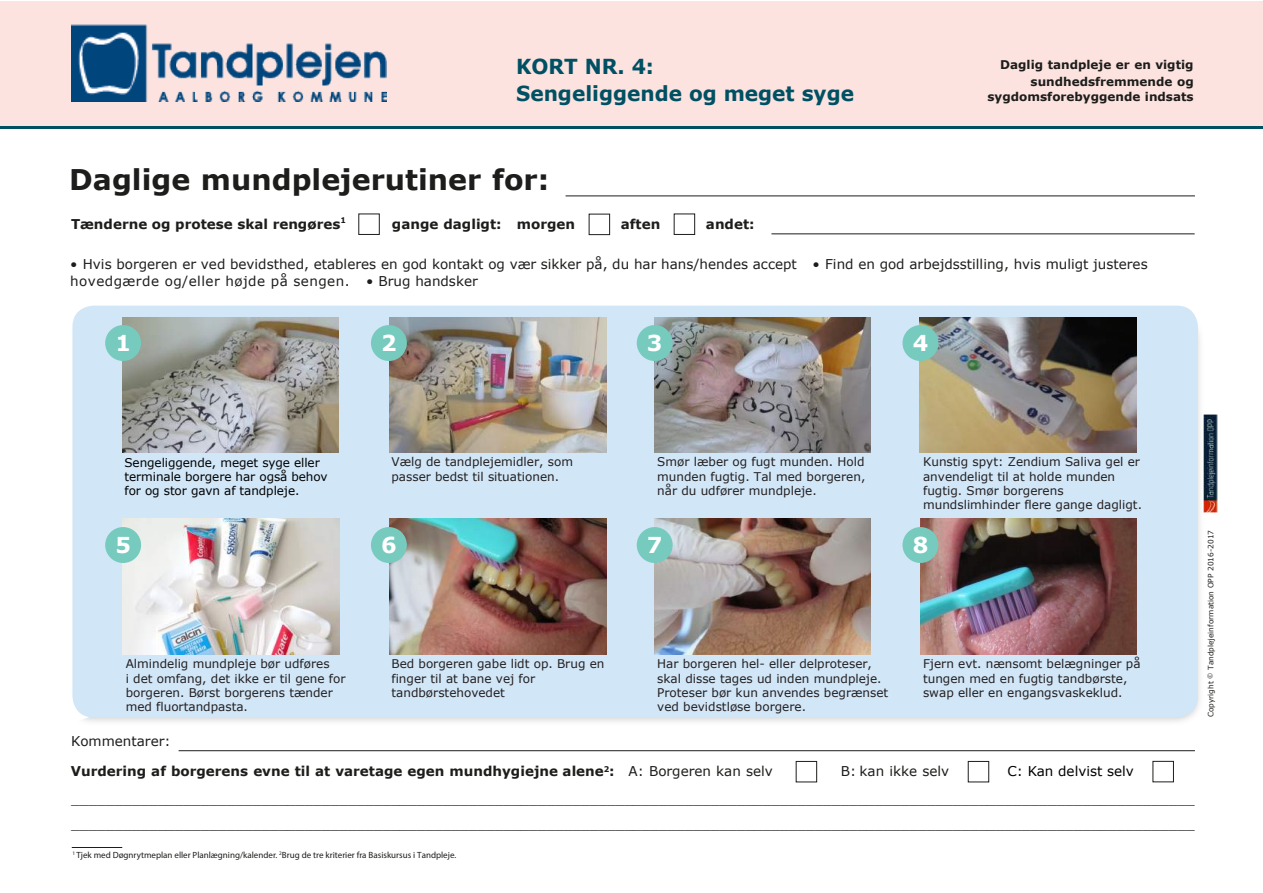
<style>
.page{position:relative;width:1263px;height:893px;background:#fff}
.page>*{position:absolute;margin:0;border:0;box-sizing:border-box;transform-origin:0 0}
.t1{font:700 28.5px "Verdana";color:#1d1d1b}
.t2{font:700 21.9px "Verdana";color:#fff}
.t3{font:700 20.7px/27px "Verdana";color:#005063}
.t4{font:13.5px/25px "Verdana";color:#1d1d1b}
.t5{font:700 13.5px "Verdana";color:#1d1d1b}
.t6{font:13.5px "Verdana";color:#000}
.t7{font:12px/14.4px "Verdana";color:#231f20}
.t8{font:12px/14.4px "Verdana";letter-spacing:-.005em;color:#000}
.t9{font:700 12px/17.5px "Verdana";color:#1d1d1b;text-align:right}
.t10{font:9px "Myriad Pro";color:#1d1d1b}
.t11{font:7.35px "Verdana";color:#1d1d1b}
</style>
<div class="page">
<div style="left:0;top:1px;width:1263px;height:125px;background:#fce3e0"></div>
<hr style="left:0;top:126px;width:1263px;height:3px;background:#005063">
<hr style="left:566px;top:196px;width:629px;height:1px;background:#1d1d1b">
<hr style="left:771px;top:233px;width:424px;height:1px;background:#1d1d1b">
<hr style="left:179px;top:750px;width:1016px;height:1px;background:#1d1d1b">
<div style="left:358px;top:214px;width:22px;height:21px;border:1px solid #1d1d1b"></div>
<div style="left:589px;top:214px;width:21px;height:21px;border:1px solid #1d1d1b"></div>
<div style="left:674px;top:214px;width:21px;height:21px;border:1px solid #1d1d1b"></div>
<hr style="left:72px;top:847px;width:50px;height:1px;background:#1d1d1b">
<img style="left:1204px;top:415px;width:14px;height:98px">
<div style="left:72px;top:306px;width:1126px;height:411px;background:#d1e6f7;border-radius:21px"></div>
<img style="left:122px;top:317px;width:217px;height:136px">
<div style="left:105px;top:325px;width:36px;height:36px;background:#76cabe;border-radius:50%"></div>
<img style="left:654px;top:317px;width:217px;height:136px">
<img style="left:920px;top:317px;width:216px;height:135px">
<div style="left:637px;top:325px;width:36px;height:36px;background:#76cabe;border-radius:50%"></div>
<div style="left:902px;top:325px;width:36px;height:36px;background:#76cabe;border-radius:50%"></div>
<img style="left:123px;top:519px;width:216px;height:135px">
<div style="left:105px;top:527px;width:36px;height:36px;background:#76cabe;border-radius:50%"></div>
<img style="left:390px;top:519px;width:216px;height:135px">
<div style="left:371px;top:527px;width:36px;height:36px;background:#76cabe;border-radius:50%"></div>
<img style="left:654px;top:519px;width:217px;height:135px">
<div style="left:637px;top:527px;width:36px;height:36px;background:#76cabe;border-radius:50%"></div>
<img style="left:920px;top:519px;width:216px;height:135px">
<div style="left:902px;top:527px;width:36px;height:36px;background:#76cabe;border-radius:50%"></div>
<img style="left:390px;top:317px;width:216px;height:135px">
<div style="left:371px;top:325px;width:36px;height:36px;background:#76cabe;border-radius:50%"></div>
<img style="left:71px;top:25px;width:316px;height:76px">
<div style="left:968px;top:761px;width:21px;height:21px;border:1px solid #1d1d1b"></div>
<div style="left:1152px;top:761px;width:22px;height:21px;border:1px solid #1d1d1b"></div>
<div style="left:796px;top:761px;width:21px;height:21px;border:1px solid #1d1d1b"></div>
<h3 class="t3" style="left:516px;top:53px;width:339px">KORT NR. 4:<br>Sengeliggende og meget syge</h3>
<h1 class="t1" style="left:69px;top:159px;width:481px">Daglige mundplejerutiner for:</h1>
<p class="t5" style="left:71px;top:215px;width:276px">Tænderne og protese skal rengøres<sup>1</sup></p>
<p class="t5" style="left:392px;top:215px;width:185px">gange dagligt: morgen</p>
<p class="t5" style="left:621px;top:215px;width:41px">aften</p>
<p class="t5" style="left:706px;top:215px;width:50px">andet:</p>
<p class="t9" style="left:1000px;top:55px;width:195px">Daglig tandpleje er en vigtig sundhedsfremmende og</p>
<p class="t9" style="left:987px;top:88px;width:208px">sygdomsforebyggende indsats</p>
<p class="t4" style="left:70px;top:256px;width:1079px;line-height:16.2px">• Hvis borgeren er ved bevidsthed, etableres en god kontakt og vær sikker på, du har hans/hendes accept • Find en god arbejdsstilling, hvis muligt justeres hovedgærde og/eller højde på sengen. • Brug handsker</p>
<h2 class="t2" style="left:115px;top:327px;width:17px">1</h2>
<h2 class="t2" style="left:647px;top:327px;width:17px">3</h2>
<h2 class="t2" style="left:913px;top:327px;width:17px">4</h2>
<h2 class="t2" style="left:381px;top:327px;width:17px">2</h2>
<p class="t8" style="left:124px;top:455px;width:205px">Sengeliggende, meget syge eller terminale borgere har også behov for og stor gavn af tandpleje.</p>
<p class="t7" style="left:657px;top:455px;width:210px;text-align:justify">Smør læber og fugt munden. Hold munden fugtig. Tal med borgeren, når du udfører mundpleje.</p>
<p class="t7" style="left:391px;top:455px;width:183px">Vælg de tandplejemidler, som passer bedst til situationen.</p>
<p class="t7" style="left:923px;top:455px;width:220px">Kunstig spyt: Zendium Saliva gel er anvendeligt til at holde munden fugtig. Smør borgerens mundslimhinder flere gange dagligt.</p>
<h2 class="t2" style="left:115px;top:529px;width:17px">5</h2>
<h2 class="t2" style="left:381px;top:529px;width:17px">6</h2>
<h2 class="t2" style="left:647px;top:529px;width:17px">7</h2>
<h2 class="t2" style="left:913px;top:529px;width:17px">8</h2>
<p class="t7" style="left:126px;top:656px;width:221px">Almindelig mundpleje bør udføres<br>i det omfang, det ikke er til gene for borgeren. Børst borgerens tænder med fluortandpasta.</p>
<p class="t7" style="left:391px;top:656px;width:214px">Bed borgeren gabe lidt op. Brug en finger til at bane vej for tandbørstehovedet</p>
<p class="t7" style="left:657px;top:656px;width:233px">Har borgeren hel- eller delproteser, skal disse tages ud inden mundpleje.<br>Proteser bør kun anvendes begrænset ved bevidstløse borgere.</p>
<p class="t7" style="left:923px;top:656px;width:219px">Fjern evt. nænsomt belægninger på tungen med en fugtig tandbørste, swap eller en engangsvaskeklud.</p>
<p class="t4" style="left:71px;top:729px;width:101px">Kommentarer:</p>
<p class="t5" style="left:71px;top:761px;width:545px">Vurdering af borgerens evne til at varetage egen mundhygiejne alene<sup>2</sup>:</p>
<p class="t4" style="left:628px;top:758px;width:146px">A: Borgeren kan selv</p>
<p class="t4" style="left:841px;top:758px;width:110px">B: kan ikke selv</p>
<p class="t6" style="left:1007px;top:762px;width:128px">C: Kan delvist selv</p>
<p class="t4" style="left:71px;top:787px;width:1125px">__________________________________________________________________________________________________________________________________ __________________________________________________________________________________________________________________________________</p>
<p class="t10" style="left:73px;top:850px;width:385px"><sup>1</sup> Tjek med Døgnrytmeplan eller Planlægning/kalender. <sup>2</sup>Brug de tre kriterier fra Basiskursus i Tandpleje.</p>
<p class="t11" style="left:1206px;top:717px;width:189px;rotate:-90deg">Copyright <sup>©</sup> Tandplejeinformation OPP 2016-2017</p>
</div>
